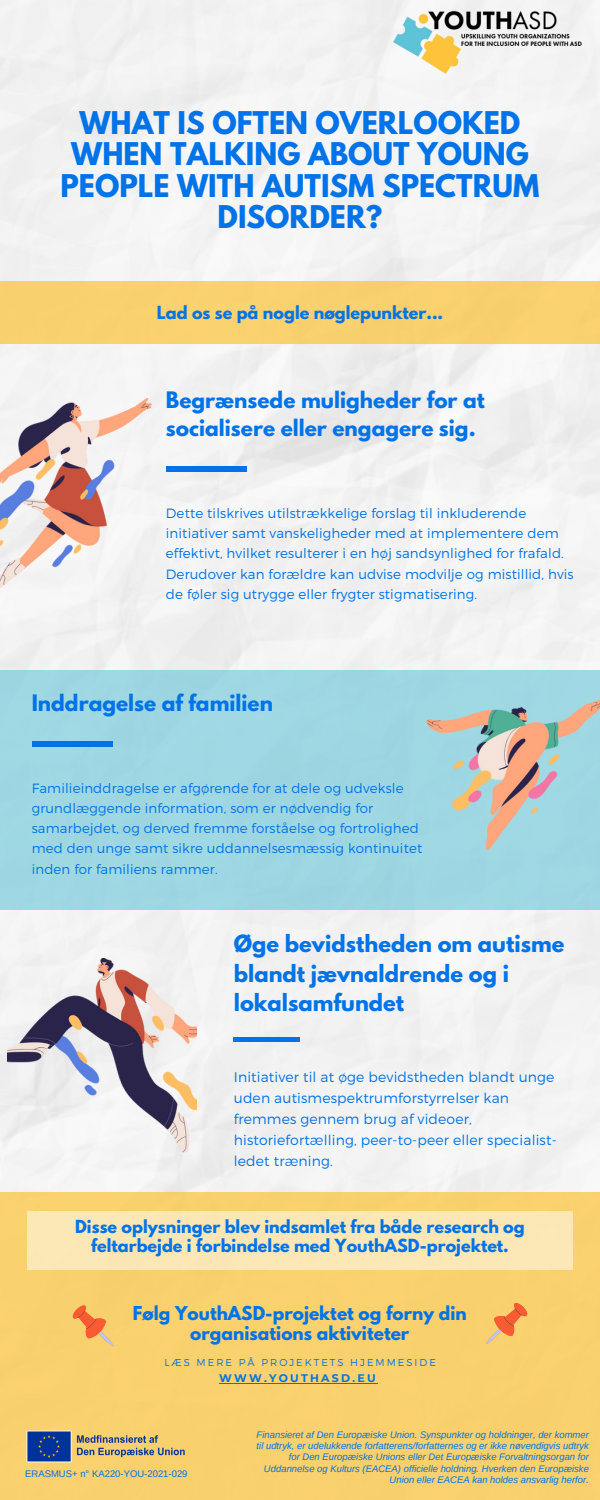
<style>
.page{position:relative;width:600px;height:1500px;background:#fff}
.page>*{position:absolute;margin:0;border:0;box-sizing:border-box;transform-origin:0 0}
.t1{font:700 27.8px/31.5px "League Spartan";color:#0073e8;text-align:center}
.t2{font:700 21px/29.2px "League Spartan";color:#0073e8}
.t3{font:700 20.1px/28.1px "League Spartan";color:#0073e8}
.t4{font:700 17px/20.2px "League Spartan";color:#0073e8;text-align:center}
.t5{font:700 16px/18.8px "League Spartan";color:#0073e8;text-align:center}
.t6{font:300 14px/21px "Montserrat";letter-spacing:.01em;color:#0073e8}
.t7{font:300 13.4px/20.1px "Montserrat";letter-spacing:.01em;color:#0073e8}
.t8{font:700 11px "Montserrat";letter-spacing:.2em;color:#0073e8}
.t9{font:300 10px "Montserrat";letter-spacing:.2em;color:#0073e8}
.t10{font:italic 9.5px/11.2px "Arimo";color:#0073e8;text-align:right}
.t11{font:9.5px "Arimo";color:#0073e8}
</style>
<div class="page">
<div style="left:0;top:0;width:600px;height:1192px;background:#f2f2f2"></div>
<div style="left:0;top:671px;width:600px;height:239px;background:#9ed7e3"></div>
<div style="left:0;top:281px;width:600px;height:63px;background:#fad16e"></div>
<div style="left:32px;top:741px;width:80px;height:6px;background:#0073e8"></div>
<div style="left:234px;top:1037px;width:66px;height:5px;background:#0073e8"></div>
<div style="left:0;top:1192px;width:600px;height:308px;background:#fad16e"></div>
<div style="left:27px;top:1211px;width:546px;height:59px;background:#fbe7b6"></div>
<img style="left:0;top:399px;width:152px;height:188px">
<img style="left:393px;top:8px;width:196px;height:66px">
<div style="left:166px;top:466px;width:81px;height:6px;background:#0073e8"></div>
<img style="left:7px;top:959px;width:190px;height:193px">
<svg style="left:486px;top:1303px;width:42px;height:41px"></svg>
<hr style="left:219px;top:1383px;width:159px;height:1px;background:#0073e8">
<svg style="left:72px;top:1305px;width:42px;height:41px"></svg>
<img style="left:426px;top:700px;width:174px;height:150px">
<img style="left:26px;top:1430px;width:159px;height:33px">
<p class="t1" style="left:60px;top:110px;width:481px">WHAT IS OFTEN OVERLOOKED<br>WHEN TALKING ABOUT YOUNG<br>PEOPLE WITH AUTISM SPECTRUM<br>DISORDER?</p>
<p class="t5" style="left:157px;top:305px;width:288px">Lad os se på nogle nøglepunkter...</p>
<p class="t3" style="left:166px;top:389px;width:320px">Begrænsede muligheder for at socialisere eller engagere sig.</p>
<p class="t7" style="left:166px;top:503px;width:409px">Dette tilskrives utilstrækkelige forslag til inkluderende initiativer samt vanskeligheder med at implementere dem effektivt, hvilket resulterer i en høj sandsynlighed for frafald.<br>Derudover kan forældre kan udvise modvilje og mistillid, hvis de føler sig utrygge eller frygter stigmatisering.</p>
<p class="t3" style="left:32px;top:692px;width:243px">Inddragelse af familien</p>
<p class="t7" style="left:32px;top:778px;width:373px">Familieinddragelse er afgørende for at dele og udveksle</p>
<p class="t7" style="left:32px;top:798px;width:392px">grundlæggende information, som er nødvendig for samarbejdet, og derved fremme forståelse og fortrolighed med den unge samt sikre uddannelsesmæssig kontinuitet inden for familiens rammer.</p>
<p class="t2" style="left:234px;top:932px;width:332px">Øge bevidstheden om autisme blandt jævnaldrende og i lokalsamfundet</p>
<p class="t6" style="left:234px;top:1066px;width:324px">Initiativer til at øge bevidstheden blandt unge uden autismespektrumforstyrrelser kan fremmes gennem brug af videoer, historiefortælling, peer-to-peer eller specialist&shy;ledet træning.</p>
<p class="t5" style="left:75px;top:1219px;width:451px">Disse oplysninger blev indsamlet fra både research og feltarbejde i forbindelse med YouthASD-projektet.</p>
<p class="t4" style="left:133px;top:1305px;width:335px">Følg YouthASD-projektet og forny din organisations aktiviteter</p>
<p class="t9" style="left:164px;top:1356px;width:273px">LÆS MERE PÅ PROJEKTETS HJEMMESIDE</p>
<p class="t8" style="left:219px;top:1372px;width:158px">WWW.YOUTHASD.EU</p>
<p class="t11" style="left:25px;top:1469px;width:164px">ERASMUS+ n° KA220-YOU-2021-029</p>
<p class="t10" style="left:257px;top:1429px;width:334px">Finansieret af Den Europæiske Union. Synspunkter og holdninger, der kommer til udtryk, er udelukkende forfatterens/forfatternes og er ikke nøvendigvis udtryk for Den Europæiske Unions eller Det Europæiske Forvaltningsorgan for Uddannelse og Kulturs (EACEA) officielle holdning. Hverken den Europæiske Union eller EACEA kan holdes ansvarlig herfor.</p>
</div>
